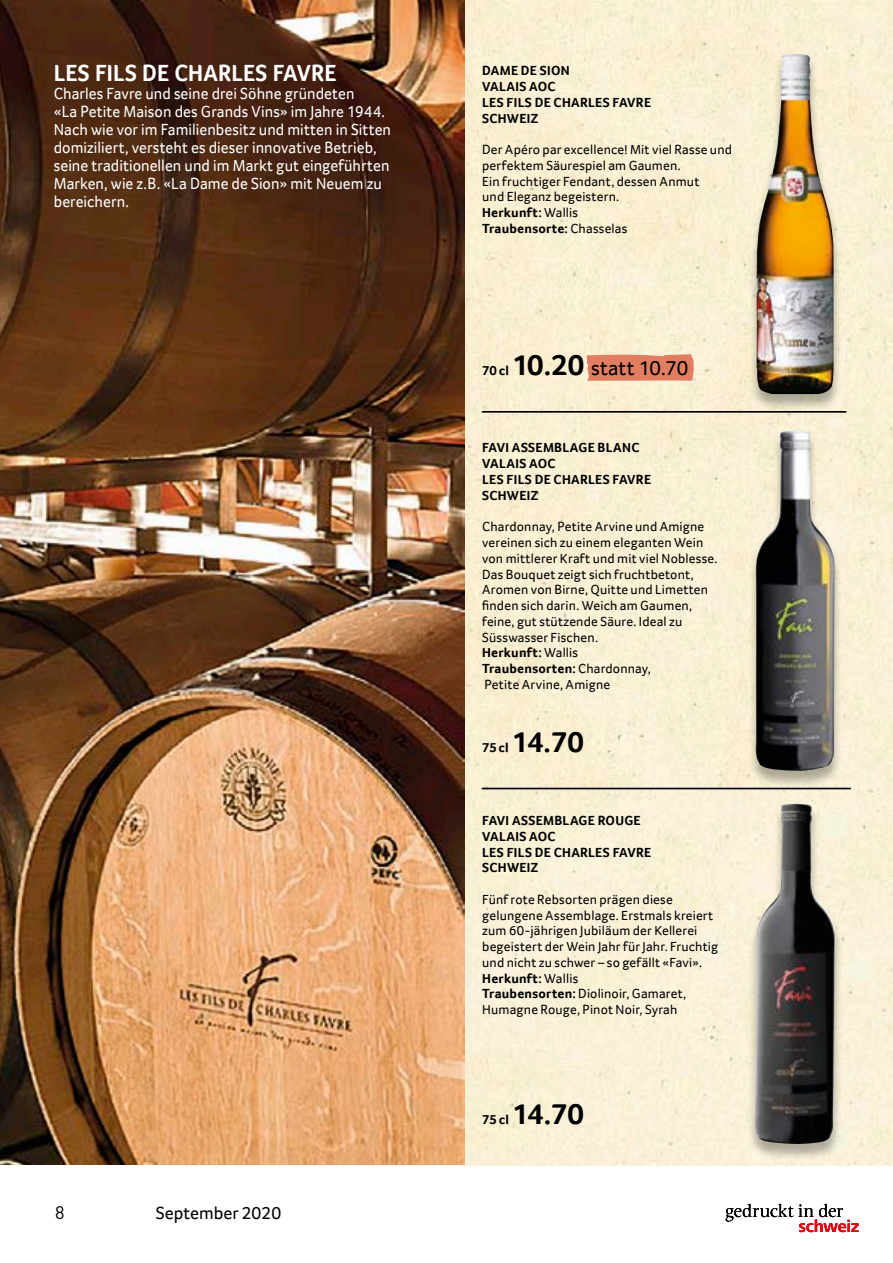
<style>
.page{position:relative;width:893px;height:1263px;background:#fff}
.page>*{position:absolute;margin:0;border:0;box-sizing:border-box;transform-origin:0 0}
.Preis{font:700 30px "Transgourmet";letter-spacing:-.02em;color:#000}
.Titel_Thema{font:700 24px "Transgourmet";letter-spacing:.01em;color:#fff;scale:.95 1}
.Preis-2{font:21px "Transgourmet";letter-spacing:.005em;color:#000}
.t1{font:18px "Transgourmet";color:#000}
.t2{font:18px "DIN Pro";color:#000}
.Titel_Thema-2{font:16.5px/18px "Transgourmet";letter-spacing:.005em;color:#fff;scale:.95 1}
.grundtext_d{font:13.5px/15.8px "Transgourmet";letter-spacing:.01em;color:#000}
.grundtext_d-2{font:700 13.5px/15.8px "Transgourmet";letter-spacing:.02em;color:#000}
.Preis-3{font:700 13.5px "Transgourmet";letter-spacing:.02em;color:#000}
.s1{font-weight:400}
.s2{font-weight:700;font-size:30px}
.s3{font-weight:700}
</style>
<div class="page">
<div style="left:464px;top:0;width:429px;height:1165px;background:#f8f0d5"></div>
<div style="left:746px;top:804px;width:98px;height:356px;background:#000;opacity:.3"></div>
<img style="left:755px;top:804px;width:80px;height:340px">
<div style="left:747px;top:431px;width:96px;height:356px;background:#000;opacity:.3"></div>
<img style="left:756px;top:431px;width:79px;height:340px">
<div style="left:748px;top:55px;width:94px;height:356px;background:#000;opacity:.3"></div>
<img style="left:756px;top:54px;width:78px;height:340px">
<img style="left:0;top:0;width:464px;height:1165px">
<svg style="left:587px;top:354px;width:107px;height:27px;background:#e28569"></svg>
<svg style="left:482px;top:411px;width:364px;height:2px"></svg>
<svg style="left:482px;top:787px;width:369px;height:2px"></svg>
<svg style="left:726px;top:1204px;width:133px;height:28px"></svg>
<p class="Titel_Thema" style="left:54px;top:59px;width:299px">LES FILS DE CHARLES FAVRE</p>
<p class="Titel_Thema-2" style="left:54px;top:84px;width:318px">Charles Favre und seine drei Söhne gründeten</p>
<p class="Titel_Thema-2" style="left:54px;top:102px;width:357px">«La Petite Maison des Grands Vins» im Jahre 1944.<br>Nach wie vor im Familienbesitz und mitten in Sitten domiziliert, versteht es dieser innovative Betrieb, seine traditionellen und im Markt gut eingeführten Marken, wie z.B. «La Dame de Sion» mit Neuem zu bereichern.</p>
<p class="t2" style="left:55px;top:1199px;width:11px">8</p>
<p class="t1" style="left:156px;top:1202px;width:127px">September 2020</p>
<p class="grundtext_d-2" style="left:482px;top:63px;width:170px">DAME DE SION<br>VALAIS AOC<br>LES FILS DE CHARLES FAVRE<br>SCHWEIZ</p>
<p class="grundtext_d" style="left:482px;top:142px;width:251px">Der Apéro par excellence! Mit viel Rasse und perfektem Säurespiel am Gaumen.</p>
<p class="grundtext_d" style="left:482px;top:173px;width:219px">Ein fruchtiger Fendant, dessen Anmut</p>
<p class="grundtext_d" style="left:482px;top:189px;width:139px">und Eleganz begeistern.</p>
<p class="grundtext_d-2" style="left:482px;top:205px;width:98px">Herkunft: <span class="s1">Wallis</span></p>
<p class="grundtext_d-2" style="left:482px;top:220px;width:147px">Traubensorte: <span class="s1">Chasselas</span></p>
<p class="Preis-3" style="left:482px;top:362px;width:28px">70cl</p>
<p class="Preis-2" style="left:512px;top:355px;width:178px"><span class="s2">10.20</span> statt 10.70</p>
<p class="grundtext_d-2" style="left:482px;top:440px;width:170px">FAVI ASSEMBLAGE BLANC<br>VALAIS AOC<br>LES FILS DE CHARLES FAVRE<br>SCHWEIZ</p>
<p class="grundtext_d" style="left:482px;top:519px;width:224px">Chardonnay, Petite Arvine und Amigne</p>
<p class="grundtext_d" style="left:482px;top:534px;width:223px">vereinen sich zu einem eleganten Wein</p>
<p class="grundtext_d" style="left:482px;top:550px;width:237px">von mittlerer Kraft und mit viel Noblesse.</p>
<p class="grundtext_d" style="left:482px;top:566px;width:213px">Das Bouquet zeigt sich fruchtbetont,</p>
<p class="grundtext_d" style="left:482px;top:582px;width:227px">Aromen von Birne, Quitte und Limetten finden sich darin. Weich am Gaumen,</p>
<p class="grundtext_d" style="left:482px;top:613px;width:202px">feine, gut stützende Säure. Ideal zu</p>
<p class="grundtext_d" style="left:482px;top:629px;width:117px">Süsswasser Fischen.</p>
<p class="grundtext_d-2" style="left:482px;top:645px;width:98px">Herkunft: <span class="s1">Wallis</span></p>
<p class="grundtext_d-2" style="left:482px;top:660px;width:170px">Traubensorten: <span class="s1">Chardonnay,</span></p>
<p class="grundtext_d" style="left:485px;top:676px;width:127px">Petite Arvine, Amigne</p>
<p class="Preis-3" style="left:482px;top:739px;width:28px">75cl</p>
<p class="Preis" style="left:512px;top:724px;width:74px">14.70</p>
<p class="grundtext_d-2" style="left:482px;top:812px;width:170px">FAVI ASSEMBLAGE ROUGE<br>VALAIS AOC<br>LES FILS DE CHARLES FAVRE<br>SCHWEIZ</p>
<p class="grundtext_d" style="left:482px;top:891px;width:192px">Fünf rote Rebsorten prägen diese</p>
<p class="grundtext_d" style="left:482px;top:907px;width:233px">gelungene Assemblage. Erstmals kreiert zum 60-jährigen Jubiläum der Kellerei</p>
<p class="grundtext_d" style="left:482px;top:939px;width:237px">begeistert der Wein Jahr für Jahr. Fruchtig und nicht zu schwer – so gefällt «Favi».</p>
<p class="grundtext_d-2" style="left:482px;top:970px;width:98px">Herkunft: <span class="s1">Wallis</span></p>
<p class="grundtext_d" style="left:482px;top:986px;width:205px"><span class="s3">Traubensorten:</span> Diolinoir, Gamaret,</p>
<p class="grundtext_d" style="left:482px;top:1002px;width:197px">Humagne Rouge, Pinot Noir, Syrah</p>
<p class="Preis-3" style="left:482px;top:1112px;width:28px">75cl</p>
<p class="Preis" style="left:512px;top:1097px;width:74px">14.70</p>
</div>
